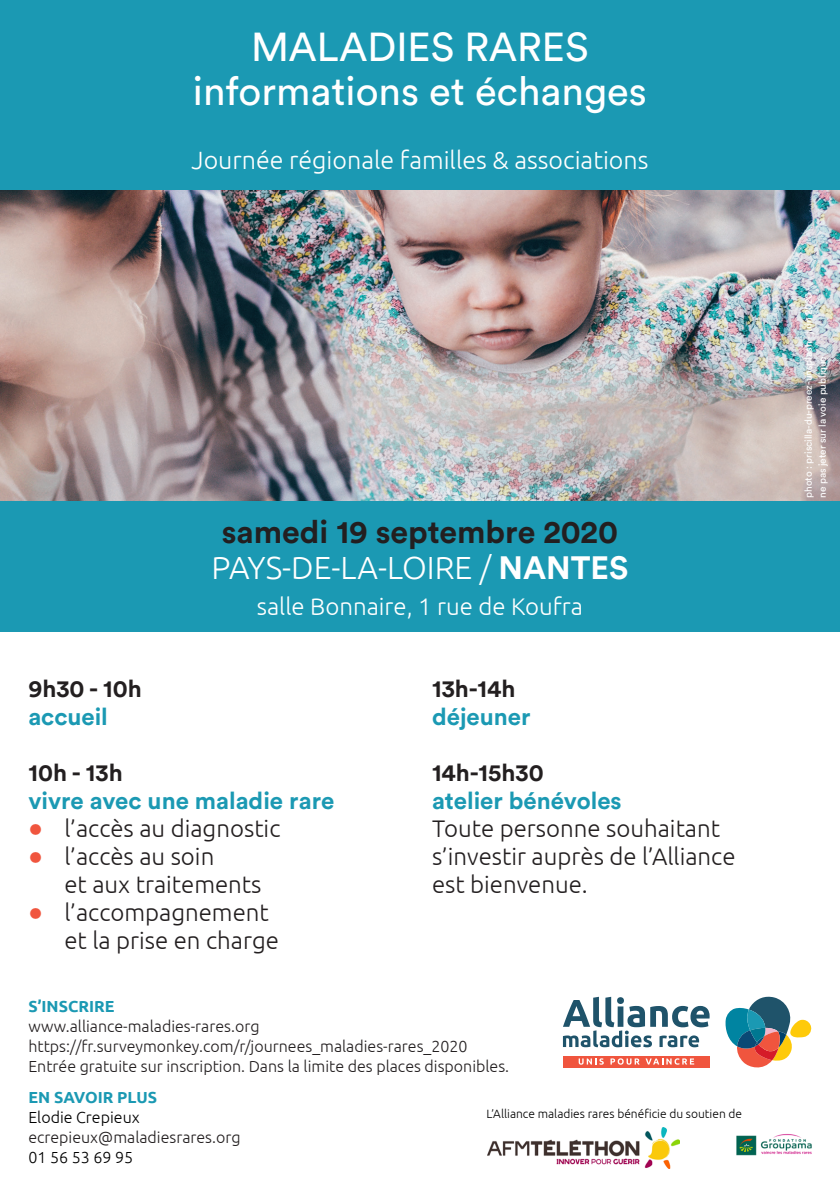
<style>
.page{position:relative;width:840px;height:1191px;background:#fff}
.page>*{position:absolute;margin:0;border:0;box-sizing:border-box;transform-origin:0 0}
.t1{font:40px "Circular Std";color:#fff}
.t2{font:300 32px "Ubuntu";color:#fff}
.t3{font:700 32px "Circular Std";color:#231f20}
.t4{font:300 25px "Ubuntu";color:#fff}
.t5{font:300 24px/28px "Ubuntu";color:#231f20}
.t6{font:700 24px/28px "Circular Std";color:#1b99b3}
.t7{font:300 24px "Ubuntu";color:#fff}
.t8{font:700 24px/28px "Circular Std";color:#231f20}
.t9{font:300 16px "Ubuntu";color:#231f20}
.t10{font:300 16px "Ubuntu";color:#000}
.t11{font:700 16px "Ubuntu";color:#1b99b3}
.t12{font:300 12px "Ubuntu";color:#000}
.t13{font:10px/14px "Circular Std";color:#fff}
.s1{font-family:"Circular Std";font-weight:700}
.s2{color:#1b99b3}
.s3{color:#231f20}
.s4{font-family:"Circular Std";font-weight:400;font-size:26px;color:#f0553e}
</style>
<div class="page">
<img style="left:0;top:189px;width:839px;height:312px">
<div style="left:0;top:501px;width:839px;height:130px;background:#1b99b3"></div>
<div style="left:0;top:0;width:839px;height:189px;background:#1b99b3"></div>
<svg style="left:562px;top:996px;width:147px;height:51px"></svg>
<svg style="left:725px;top:996px;width:85px;height:71px"></svg>
<div style="left:562px;top:1055px;width:147px;height:12px;background:#f0553e"></div>
<svg style="left:578px;top:1058px;width:25px;height:6px"></svg>
<svg style="left:610px;top:1058px;width:29px;height:6px"></svg>
<svg style="left:645px;top:1058px;width:48px;height:6px"></svg>
<img style="left:487px;top:1127px;width:192px;height:41px">
<img style="left:736px;top:1134px;width:76px;height:22px">
<p class="t1" style="left:251px;top:22px;width:339px">MALADIES RARES</p>
<p class="t1" style="left:193px;top:66px;width:455px">informations et échanges</p>
<p class="t4" style="left:191px;top:145px;width:458px">Journée régionale familles &amp; associations</p>
<p class="t3" style="left:222px;top:511px;width:397px">samedi 19 septembre 2020</p>
<p class="t2" style="left:211px;top:548px;width:418px">PAYS-DE-LA-LOIRE / <span class="s1">NANTES</span></p>
<p class="t7" style="left:257px;top:592px;width:328px">salle Bonnaire, 1 rue de Koufra</p>
<p class="t8" style="left:28px;top:674px;width:115px">9h30 - 10h <span class="s2">accueil</span></p>
<p class="t6" style="left:28px;top:758px;width:307px"><span class="s3">10h - 13h<br></span>vivre avec une maladie rare</p>
<p class="t5" style="left:28px;top:814px;width:253px"><span class="s4">•</span> l’accès au diagnostic</p>
<p class="t5" style="left:64px;top:842px;width:198px;text-indent:-36px"><span class="s4">•</span> l’accès au soin<br>et aux traitements</p>
<p class="t5" style="left:64px;top:898px;width:216px;text-indent:-36px"><span class="s4">•</span> l’accompagnement et la prise en charge</p>
<p class="t6" style="left:432px;top:674px;width:100px"><span class="s3">13h-14h </span>déjeuner</p>
<p class="t8" style="left:432px;top:758px;width:113px">14h-15h30</p>
<p class="t6" style="left:432px;top:786px;width:191px">atelier bénévoles</p>
<p class="t5" style="left:432px;top:814px;width:305px">Toute personne souhaitant s’investir auprès de l’Alliance est bienvenue.</p>
<p class="t11" style="left:28px;top:996px;width:88px">S’INSCRIRE</p>
<p class="t9" style="left:28px;top:1016px;width:232px">www.alliance-maladies-rares.org</p>
<p class="t9" style="left:28px;top:1036px;width:440px">https://fr.surveymonkey.com/r/journees_maladies-rares_2020</p>
<p class="t9" style="left:28px;top:1056px;width:482px">Entrée gratuite sur inscription. Dans la limite des places disponibles.</p>
<p class="t11" style="left:28px;top:1087px;width:130px">EN SAVOIR PLUS</p>
<p class="t10" style="left:28px;top:1107px;width:113px">Elodie Crepieux</p>
<p class="t9" style="left:28px;top:1127px;width:213px">ecrepieux@maladiesrares.org</p>
<p class="t10" style="left:28px;top:1147px;width:106px">01 56 53 69 95</p>
<p class="t12" style="left:486px;top:1106px;width:257px">L’Alliance maladies rares bénéficie du soutien de</p>
<p class="t13" style="left:800px;top:498px;width:213px;rotate:-90deg">photo : priscilla-du-preez-unsplash - juin 2020 - ne pas jeter sur la voie publique</p>
</div>
